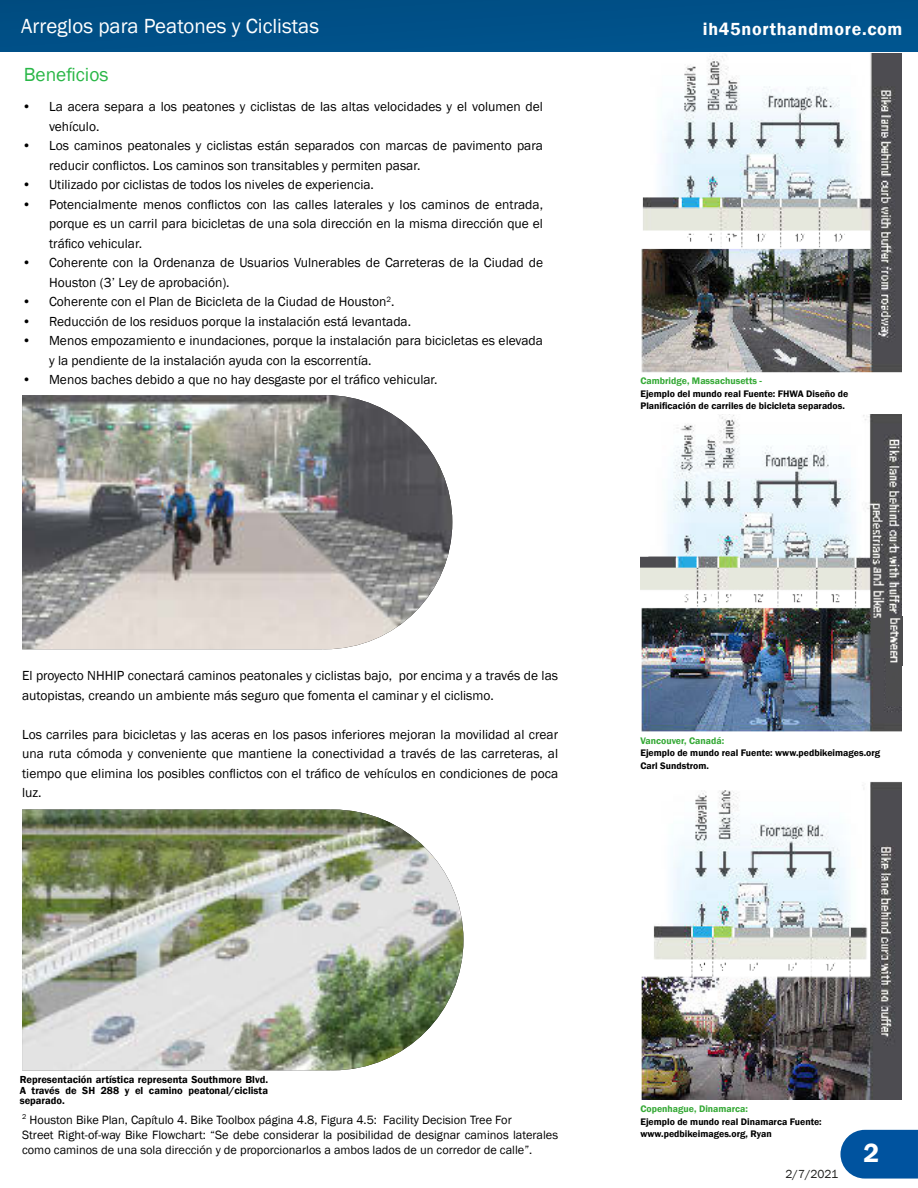
<style>
.page{position:relative;width:918px;height:1188px;background:#fff}
.page>*{position:absolute;margin:0;border:0;box-sizing:border-box;transform-origin:0 0}
.t1{font:600 27px "Franklin Gothic";color:#fff}
.t2{font:21px "Franklin Gothic";color:#fff}
.t3{font:19.5px "Franklin Gothic";color:#29b747}
.t4{font:600 18px "Franklin Gothic";letter-spacing:.04em;color:#fff}
.t5{font:13.5px/19.5px "Franklin Gothic";color:#000}
.t6{font:12.3px/15px "Franklin Gothic";color:#000}
.t7{font:12px "Franklin Gothic";color:#1d1d1b}
.t8{font:600 10.5px/10.5px "Franklin Gothic";color:#000;text-align:justify}
.t9{font:600 9.75px/12.5px "Franklin Gothic";color:#000}
.t10{font:600 9.75px "Franklin Gothic";color:#35a936}
</style>
<div class="page">
<div style="left:0;top:0;width:918px;height:51px;background:#005088"></div>
<svg style="left:840px;top:1130px;width:78px;height:49px;background:#1461a6"></svg>
<img style="left:641px;top:53px;width:260px;height:320px">
<img style="left:640px;top:414px;width:261px;height:318px">
<img style="left:641px;top:781px;width:260px;height:318px">
<img style="left:22px;top:395px;width:430px;height:254px">
<img style="left:22px;top:810px;width:441px;height:260px">
<img style="left:872px;top:565px;width:13px;height:82px">
<img style="left:886px;top:657px;width:15px;height:48px">
<img style="left:888px;top:616px;width:15px;height:49px">
<p class="t2" style="left:21px;top:13px;width:299px">Arreglos para Peatones y Ciclistas</p>
<p class="t4" style="left:703px;top:18px;width:201px">ih45northandmore.com</p>
<p class="t3" style="left:24px;top:62px;width:86px">Beneficios</p>
<p class="t5" style="left:49px;top:97px;width:496px;text-indent:-27px">• La acera separa a los peatones y ciclistas de las altas velocidades y el volumen del vehículo.</p>
<p class="t5" style="left:49px;top:136px;width:496px;text-indent:-27px">• Los caminos peatonales y ciclistas están separados con marcas de pavimento para reducir conflictos. Los caminos son transitables y permiten pasar.</p>
<p class="t5" style="left:22px;top:175px;width:353px">• Utilizado por ciclistas de todos los niveles de experiencia.</p>
<p class="t5" style="left:49px;top:195px;width:496px;text-align:justify;text-indent:-27px">• Potencialmente menos conflictos con las calles laterales y los caminos de entrada, porque es un carril para bicicletas de una sola dirección en la misma dirección que el tráfico vehicular.</p>
<p class="t5" style="left:49px;top:253px;width:496px;text-indent:-27px">• Coherente con la Ordenanza de Usuarios Vulnerables de Carreteras de la Ciudad de<br>Houston (3’ Ley de aprobación).</p>
<p class="t5" style="left:22px;top:292px;width:374px">• Coherente con el Plan de Bicicleta de la Ciudad de Houston<sup>2</sup>.</p>
<p class="t5" style="left:22px;top:312px;width:391px">• Reducción de los residuos porque la instalación está levantada.</p>
<p class="t5" style="left:49px;top:331px;width:496px;text-indent:-27px">• Menos empozamiento e inundaciones, porque la instalación para bicicletas es elevada y la pendiente de la instalación ayuda con la escorrentía.</p>
<p class="t5" style="left:22px;top:370px;width:417px">• Menos baches debido a que no hay desgaste por el tráfico vehicular.</p>
<p class="t10" style="left:640px;top:375px;width:123px">Cambridge, Massachusetts -</p>
<p class="t9" style="left:640px;top:387px;width:209px">Ejemplo del mundo real Fuente: FHWA Diseño de<br>Planificación de carriles de bicicleta separados.</p>
<p class="t5" style="left:22px;top:666px;width:538px">El proyecto NHHIP conectará caminos peatonales y ciclistas bajo, por encima y a través de las autopistas, creando un ambiente más seguro que fomenta el caminar y el ciclismo.</p>
<p class="t5" style="left:22px;top:725px;width:538px;text-align:justify">Los carriles para bicicletas y las aceras en los pasos inferiores mejoran la movilidad al crear una ruta cómoda y conveniente que mantiene la conectividad a través de las carreteras, al tiempo que elimina los posibles conflictos con el tráfico de vehículos en condiciones de poca luz.</p>
<p class="t10" style="left:640px;top:734px;width:85px">Vancouver, Canadá:</p>
<p class="t9" style="left:640px;top:747px;width:241px">Ejemplo de mundo real Fuente: www.pedbikeimages.org<br>Carl Sundstrom.</p>
<p class="t8" style="left:20px;top:1075px;width:250px">Representación artística representa Southmore Blvd.<br>A través de SH 288 y el camino peatonal/ciclista separado.</p>
<p class="t6" style="left:22px;top:1112px;width:491px"><sup>2</sup> Houston Bike Plan, Capítulo 4. Bike Toolbox página 4.8, Figura 4.5: Facility Decision Tree For</p>
<p class="t6" style="left:22px;top:1127px;width:538px">Street Right-of-way Bike Flowchart: “Se debe considerar la posibilidad de designar caminos laterales como caminos de una sola dirección y de proporcionarlos a ambos lados de un corredor de calle”.</p>
<p class="t10" style="left:640px;top:1103px;width:109px">Copenhague, Dinamarca:</p>
<p class="t9" style="left:640px;top:1116px;width:183px">Ejemplo de mundo real Dinamarca Fuente:</p>
<p class="t9" style="left:640px;top:1128px;width:133px">www.pedbikeimages.org, Ryan</p>
<p class="t7" style="left:786px;top:1167px;width:54px">2/7/2021</p>
<p class="t1" style="left:864px;top:1137px;width:17px">2</p>
</div>
